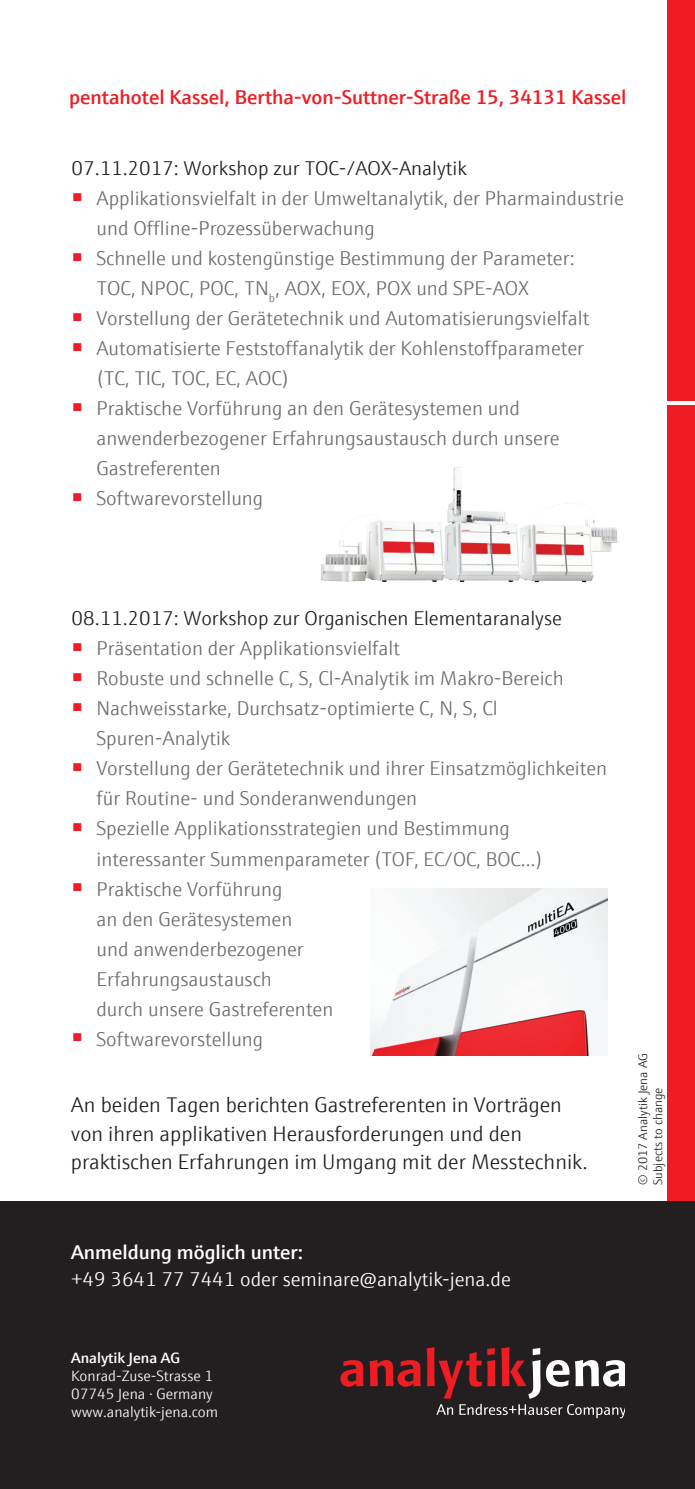
<style>
.page{position:relative;width:695px;height:1489px;background:#fff}
.page>*{position:absolute;margin:0;border:0;box-sizing:border-box;transform-origin:0 0}
.t1{font:300 21.25px/28.8px "E+H Sans";color:#231f20}
.t2{font:300 20px/30px "E+H Sans";color:#6c6d70}
.t3{font:300 20px "E+H Sans";color:#231f20}
.t4{font:600 20px "E+H Sans";color:#ee1d23}
.t5{font:300 20px "E+H Sans";color:#fff}
.t6{font:600 20px "E+H Sans";color:#fff}
.t7{font:300 15px/18px "E+H Sans";color:#fff}
.t8{font:600 15px "E+H Sans";color:#fff}
.t9{font:300 12.5px/15px "E+H Sans";color:#231f20}
</style>
<div class="page">
<div style="left:0;top:1200px;width:694px;height:288px;background:#231f20"></div>
<svg style="left:340px;top:1360px;width:23px;height:26px"></svg>
<svg style="left:369px;top:1360px;width:51px;height:26px"></svg>
<svg style="left:426px;top:1347px;width:198px;height:71px"></svg>
<img style="left:321px;top:467px;width:297px;height:116px">
<img style="left:370px;top:888px;width:238px;height:167px">
<div style="left:667px;top:0;width:27px;height:1200px;background:#ee1d23"></div>
<hr style="left:666px;top:401px;width:28px;height:4px;background:#fff">
<p class="t4" style="left:69px;top:82px;width:558px">pentahotel Kassel, Bertha-von-Suttner-Straße 15, 34131 Kassel</p>
<p class="t3" style="left:72px;top:153px;width:396px">07.11.2017: Workshop zur TOC-/AOX-Analytik</p>
<p class="t2" style="left:96px;top:182px;width:529px;text-indent:-25px"><sup>■</sup> Applikationsvielfalt in der Umweltanalytik, der Pharmaindustrie und Offline-Prozessüberwachung</p>
<p class="t2" style="left:96px;top:242px;width:479px;text-indent:-25px"><sup>■</sup> Schnelle und kostengünstige Bestimmung der Parameter:<br>TOC, NPOC, POC, TN<sub>b</sub>, AOX, EOX, POX und SPE-AOX</p>
<p class="t2" style="left:72px;top:302px;width:519px"><sup>■</sup> Vorstellung der Gerätetechnik und Automatisierungsvielfalt</p>
<p class="t2" style="left:96px;top:332px;width:489px;text-indent:-25px"><sup>■</sup> Automatisierte Feststoffanalytik der Kohlenstoffparameter (TC, TIC, TOC, EC, AOC)</p>
<p class="t2" style="left:96px;top:392px;width:464px;text-indent:-25px"><sup>■</sup> Praktische Vorführung an den Gerätesystemen und anwenderbezogener Erfahrungsaustausch durch unsere<br>Gastreferenten</p>
<p class="t2" style="left:72px;top:482px;width:193px"><sup>■</sup> Softwarevorstellung</p>
<p class="t3" style="left:72px;top:603px;width:492px">08.11.2017: Workshop zur Organischen Elementaranalyse</p>
<p class="t2" style="left:72px;top:632px;width:330px"><sup>■</sup> Präsentation der Applikationsvielfalt</p>
<p class="t2" style="left:72px;top:662px;width:493px"><sup>■</sup> Robuste und schnelle C, S, Cl-Analytik im Makro-Bereich</p>
<p class="t2" style="left:96px;top:692px;width:403px;text-indent:-25px"><sup>■</sup> Nachweisstarke, Durchsatz-optimierte C, N, S, Cl<br>Spuren-Analytik</p>
<p class="t2" style="left:96px;top:752px;width:512px;text-indent:-25px"><sup>■</sup> Vorstellung der Gerätetechnik und ihrer Einsatzmöglichkeiten für Routine- und Sonderanwendungen</p>
<p class="t2" style="left:96px;top:812px;width:448px;text-indent:-25px"><sup>■</sup> Spezielle Applikationsstrategien und Bestimmung interessanter Summenparameter (TO F, EC/OC, BOC…)</p>
<p class="t2" style="left:96px;top:872px;width:238px;text-indent:-25px"><sup>■</sup> Praktische Vorführung<br>an den Gerätesystemen<br>und anwenderbezogener<br>Erfahrungsaustausch<br>durch unsere Gastreferenten</p>
<p class="t2" style="left:72px;top:1022px;width:193px"><sup>■</sup> Softwarevorstellung</p>
<p class="t1" style="left:71px;top:1088px;width:518px">An beiden Tagen berichten Gastreferenten in Vorträgen von ihren applikativen Herausforderungen und den praktischen Erfahrungen im Umgang mit der Messtechnik.</p>
<p class="t6" style="left:71px;top:1236px;width:233px">Anmeldung möglich unter:</p>
<p class="t5" style="left:71px;top:1264px;width:441px">+49 3641 77 7441 oder seminare@analytik-jena.de</p>
<p class="t8" style="left:71px;top:1346px;width:110px">Analytik Jena AG</p>
<p class="t7" style="left:71px;top:1365px;width:148px">Konrad-Zuse-Strasse 1<br>07745 Jena · Germany www.analytik-jena.com</p>
<p class="t9" style="left:634px;top:1184px;width:133px;rotate:-90deg">© 2017 Analytik Jena AG<br>Subjects to change</p>
</div>
